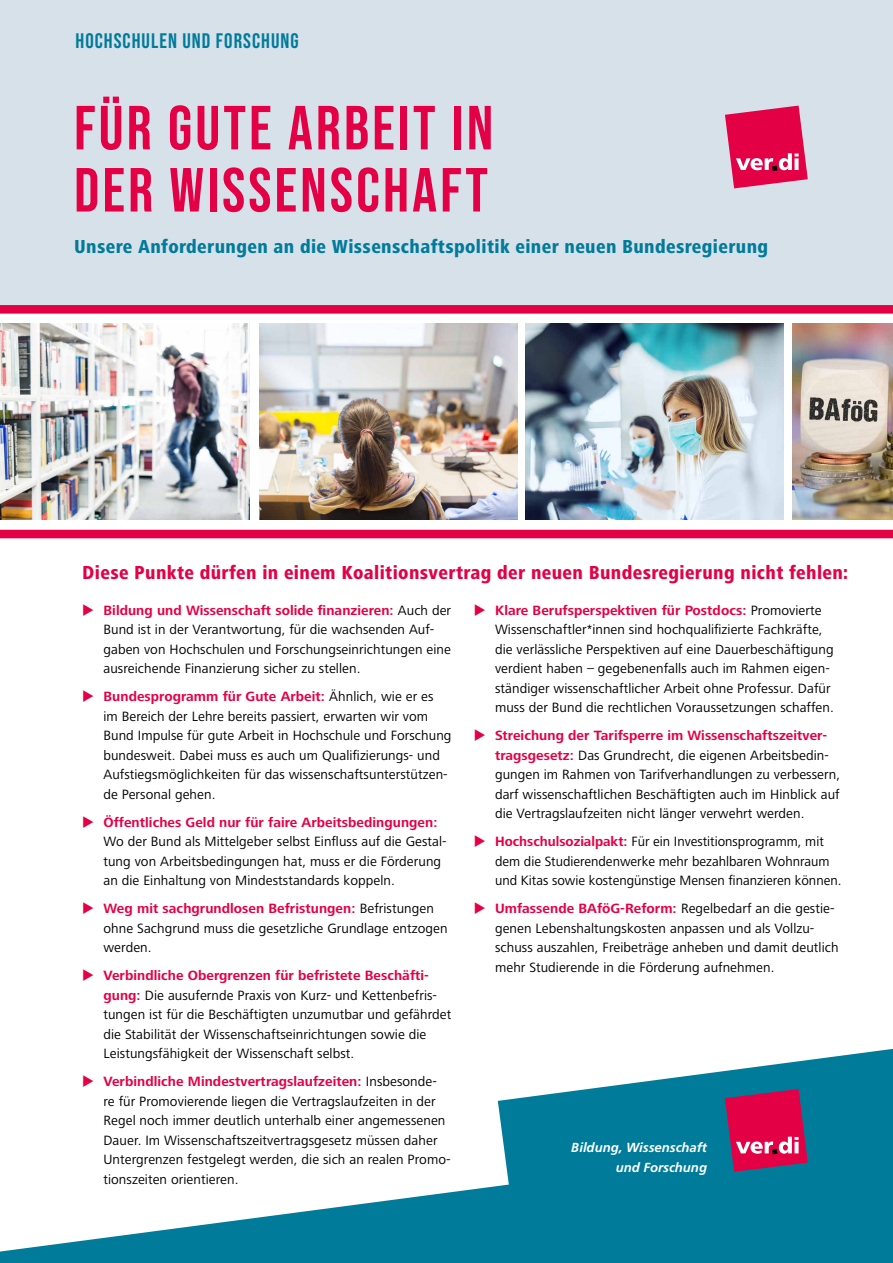
<style>
.page{position:relative;width:893px;height:1263px;background:#fff}
.page>*{position:absolute;margin:0;border:0;box-sizing:border-box;transform-origin:0 0}
.t1{font:62.1px/62.1px "Bebas Neue";letter-spacing:.05em;color:#e40045}
.t2{font:21px "Bebas Neue";letter-spacing:.05em;color:#007b9a}
.t3{font:800 condensed 19.5px "Frutiger Next LT";letter-spacing:.02em;color:#e40045}
.t4{font:800 condensed 19.5px "Frutiger Next LT";letter-spacing:.02em;color:#007b9a}
.t5{font:13.95px/19.5px "Frutiger Next LT";letter-spacing:.005em;color:#000}
.t6{font:italic 700 13.2px/20.1px "Frutiger";color:#fff;text-align:right}
.s1{color:#e40045}
.s2{font-weight:700;color:#e40045}
</style>
<div class="page">
<svg style="left:498px;top:1049px;width:395px;height:214px;background:#248da8"></svg>
<svg style="left:0;top:1181px;width:548px;height:82px"></svg>
<div style="left:0;top:0;width:893px;height:307px;background:#d7e1ea"></div>
<div style="left:0;top:305px;width:893px;height:9px;background:#e40045"></div>
<div style="left:0;top:530px;width:893px;height:8px;background:#e40045"></div>
<svg style="left:725px;top:1089px;width:83px;height:83px;background:#b72861"></svg>
<img style="left:0;top:324px;width:249px;height:195px">
<img style="left:259px;top:324px;width:258px;height:195px">
<img style="left:526px;top:324px;width:258px;height:195px">
<img style="left:793px;top:324px;width:100px;height:195px">
<svg style="left:725px;top:106px;width:83px;height:82px"></svg>
<h2 class="t2" style="left:75px;top:29px;width:225px">HOCHSCHULEN UND FORSCHUNG</h2>
<h1 class="t1" style="left:74px;top:96px;width:421px">FÜR GUTE ARBEIT IN<br>DER WISSENSCHAFT</h1>
<h3 class="t4" style="left:74px;top:235px;width:696px">Unsere Anforderungen an die Wissenschaftspolitik einer neuen Bundesregierung</h3>
<h3 class="t3" style="left:82px;top:561px;width:767px">Diese Punkte dürfen in einem Koalitionsvertrag der neuen Bundesregierung nicht fehlen:</h3>
<p class="t5" style="left:103px;top:600px;width:349px;text-indent:-21px"><span class="s1">◆</span> <span class="s2">Bildung und Wissenschaft solide finanzieren:</span> Auch der Bund ist in der Verantwortung, für die wachsenden Auf&shy;gaben von Hochschulen und Forschungseinrichtungen eine ausreichende Finanzierung sicher zu stellen.</p>
<p class="t5" style="left:103px;top:687px;width:350px;text-indent:-21px"><span class="s1">◆</span> <span class="s2">Bundesprogramm für Gute Arbeit:</span> Ähnlich, wie er es im Bereich der Lehre bereits passiert, erwarten wir vom Bund Impulse für gute Arbeit in Hochschule und Forschung bundesweit. Dabei muss es auch um Qualifizierungs- und Aufstiegsmöglichkeiten für das wissenschaftsunterstützen&shy;de Personal gehen.</p>
<p class="t5" style="left:103px;top:812px;width:345px;text-indent:-21px"><span class="s1">◆</span> <span class="s2">Öffentliches Geld nur für faire Arbeitsbedingungen:<br></span>Wo der Bund als Mittelgeber selbst Einfluss auf die Gestal&shy;tung von Arbeitsbedingungen hat, muss er die Förderung an die Einhaltung von Mindeststandards koppeln.</p>
<p class="t5" style="left:103px;top:899px;width:346px;text-indent:-21px"><span class="s1">◆</span> <span class="s2">Weg mit sachgrundlosen Befristungen:</span> Befristungen ohne Sachgrund muss die gesetzliche Grundlage entzogen werden.</p>
<p class="t5" style="left:103px;top:966px;width:349px;text-indent:-21px"><span class="s1">◆</span> <span class="s2">Verbindliche Obergrenzen für befristete Beschäfti&shy;gung:</span> Die ausufernde Praxis von Kurz- und Kettenbefris&shy;tungen ist für die Beschäftigten unzumutbar und gefährdet die Stabilität der Wissenschaftseinrichtungen sowie die Leistungsfähigkeit der Wissenschaft selbst.</p>
<p class="t5" style="left:103px;top:1072px;width:349px;text-indent:-21px"><span class="s1">◆</span> <span class="s2">Verbindliche Mindestvertragslaufzeiten:</span> Insbesonde&shy;re für Promovierende liegen die Vertragslaufzeiten in der Regel noch immer deutlich unterhalb einer angemessenen Dauer. Im Wissenschaftszeitvertragsgesetz müssen daher Untergrenzen festgelegt werden, die sich an realen Promo&shy;tionszeiten orientieren.</p>
<p class="t5" style="left:495px;top:600px;width:340px;text-indent:-21px"><span class="s1">◆</span> <span class="s2">Klare Berufsperspektiven für Postdocs:</span> Promovierte Wissenschaftler*innen sind hochqualifizierte Fachkräfte, die verlässliche Perspektiven auf eine Dauerbeschäftigung verdient haben – gegebenenfalls auch im Rahmen eigen&shy;ständiger wissenschaftlicher Arbeit ohne Professur. Dafür muss der Bund die rechtlichen Voraussetzungen schaffen.</p>
<p class="t5" style="left:495px;top:726px;width:347px;text-indent:-21px"><span class="s1">◆</span> <span class="s2">Streichung der Tarifsperre im Wissenschaftszeitver&shy;tragsgesetz:</span> Das Grundrecht, die eigenen Arbeitsbedin&shy;gungen im Rahmen von Tarifverhandlungen zu verbessern, darf wissenschaftlichen Beschäftigten auch im Hinblick auf die Vertragslaufzeiten nicht länger verwehrt werden.</p>
<p class="t5" style="left:495px;top:832px;width:348px;text-indent:-21px"><span class="s1">◆</span> <span class="s2">Hochschulsozialpakt:</span> Für ein Investitionsprogramm, mit dem die Studierendenwerke mehr bezahlbaren Wohnraum und Kitas sowie kostengünstige Mensen finanzieren können.</p>
<p class="t5" style="left:495px;top:899px;width:345px;text-indent:-21px"><span class="s1">◆</span> <span class="s2">Umfassende BAföG-Reform:</span> Regelbedarf an die gestie&shy;genen Lebenshaltungskosten anpassen und als Vollzu&shy;schuss auszahlen, Freibeträge anheben und damit deutlich mehr Studierende in die Förderung aufnehmen.</p>
<p class="t6" style="left:571px;top:1137px;width:137px">Bildung, Wissenschaft und Forschung</p>
</div>
